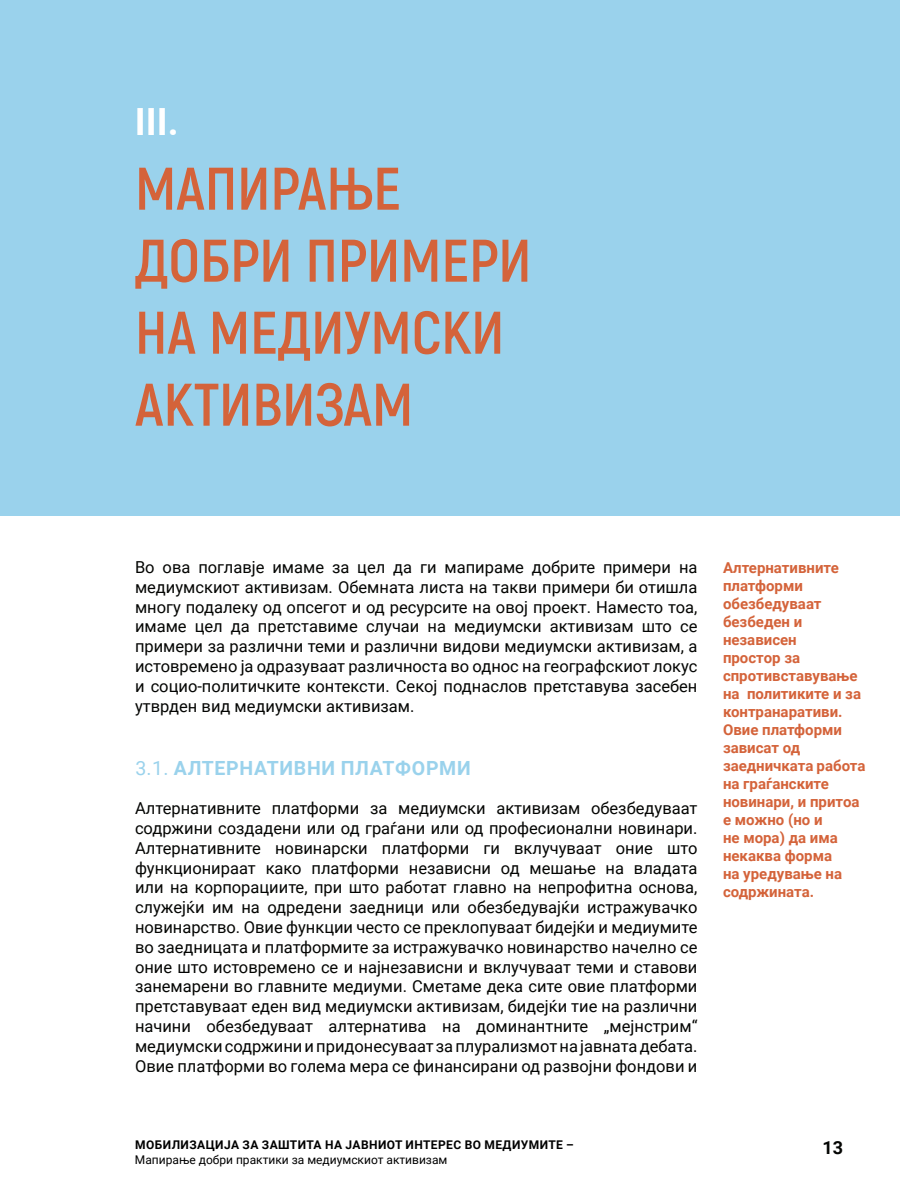
<style>
.page{position:relative;width:900px;height:1200px;background:#fff}
.page>*{position:absolute;margin:0;border:0;box-sizing:border-box;transform-origin:0 0}
.t1{font:700 60px/72px "Akrobat";color:#d4633a}
.t2{font:700 37.5px "Roboto";color:#fff}
.t3{font:700 19.5px "Roboto";letter-spacing:.035em;color:#9ad2ec}
.t4{font:700 18px "Roboto";color:#040503}
.t5{font:16.5px/19.8px "Roboto";color:#040503;text-align:justify}
.t6{font:700 15px/18px "Roboto";color:#d4633a}
.t7{font:700 12px "Roboto";letter-spacing:.035em;color:#000}
.t8{font:12px "Roboto";color:#000}
.s1{font-weight:400}
</style>
<div class="page">
<div style="left:0;top:0;width:900px;height:516px;background:#9ad2ec"></div>
<h2 class="t2" style="left:135px;top:95px;width:45px">III.</h2>
<h1 class="t1" style="left:135px;top:152px;width:398px">МАПИРАЊЕ<br>ДОБРИ ПРИМЕРИ<br>НА МЕДИУМСКИ<br>АКТИВИЗАМ</h1>
<p class="t5" style="left:135px;top:557px;width:564px">Во ова поглавје имаме за цел да ги мапираме добрите примери на медиумскиот активизам. Обемната листа на такви примери би отишла многу подалеку од опсегот и од ресурсите на овој проект. Наместо тоа, имаме цел да претставиме случаи на медиумски активизам што се примери за различни теми и различни видови медиумски активизам, а истовремено ја одразуваат различноста во однос на географскиот локус и социо-политичките контексти. Секој поднаслов претставува засебен утврден вид медиумски активизам.</p>
<p class="t3" style="left:135px;top:754px;width:337px"><span class="s1">3.1.</span> АЛТЕРНАТИВНИ ПЛАТФОРМИ</p>
<p class="t5" style="left:135px;top:798px;width:564px">Алтернативните платформи за медиумски активизам обезбедуваат содржини создадени или од граѓани или од професионални новинари.<br>Алтернативните новинарски платформи ги вклучуваат оние што функционираат како платформи независни од мешање на владата или на корпорациите, при што работат главно на непрофитна основа, служејќи им на одредени заедници или обезбедувајќи истражувачко новинарство. Овие функции често се преклопуваат бидејќи и медиумите во заедницата и платформите за истражувачко новинарство начелно се оние што истовремено се и најнезависни и вклучуваат теми и ставови занемарени во главните медиуми. Сметаме дека сите овие платформи претставуваат еден вид медиумски активизам, бидејќи тие на различни начини обезбедуваат алтернатива на доминантните „мејнстрим“ медиумски содржини и придонесуваат за плурализмот на јавната дебата.<br>Овие платформи во голема мера се финансирани од развојни фондови и</p>
<p class="t6" style="left:723px;top:559px;width:144px">Алтернативните платформи обезбедуваат безбеден и независен<br>простор за спротивставување на политиките и за контранаративи.<br>Овие платформи зависат од заедничката работа на граѓанските новинари, и притоа е можно (но и<br>не мора) да има некаква форма<br>на уредување на содржината.</p>
<p class="t7" style="left:135px;top:1137px;width:440px">МОБИЛИЗАЦИЈА ЗА ЗАШТИТА НА ЈАВНИОТ ИНТЕРЕС ВО МЕДИУМИТЕ –</p>
<p class="t8" style="left:135px;top:1151px;width:314px">Мапирање добри практики за медиумскиот активизам</p>
<p class="t4" style="left:822px;top:1134px;width:22px">13</p>
</div>
